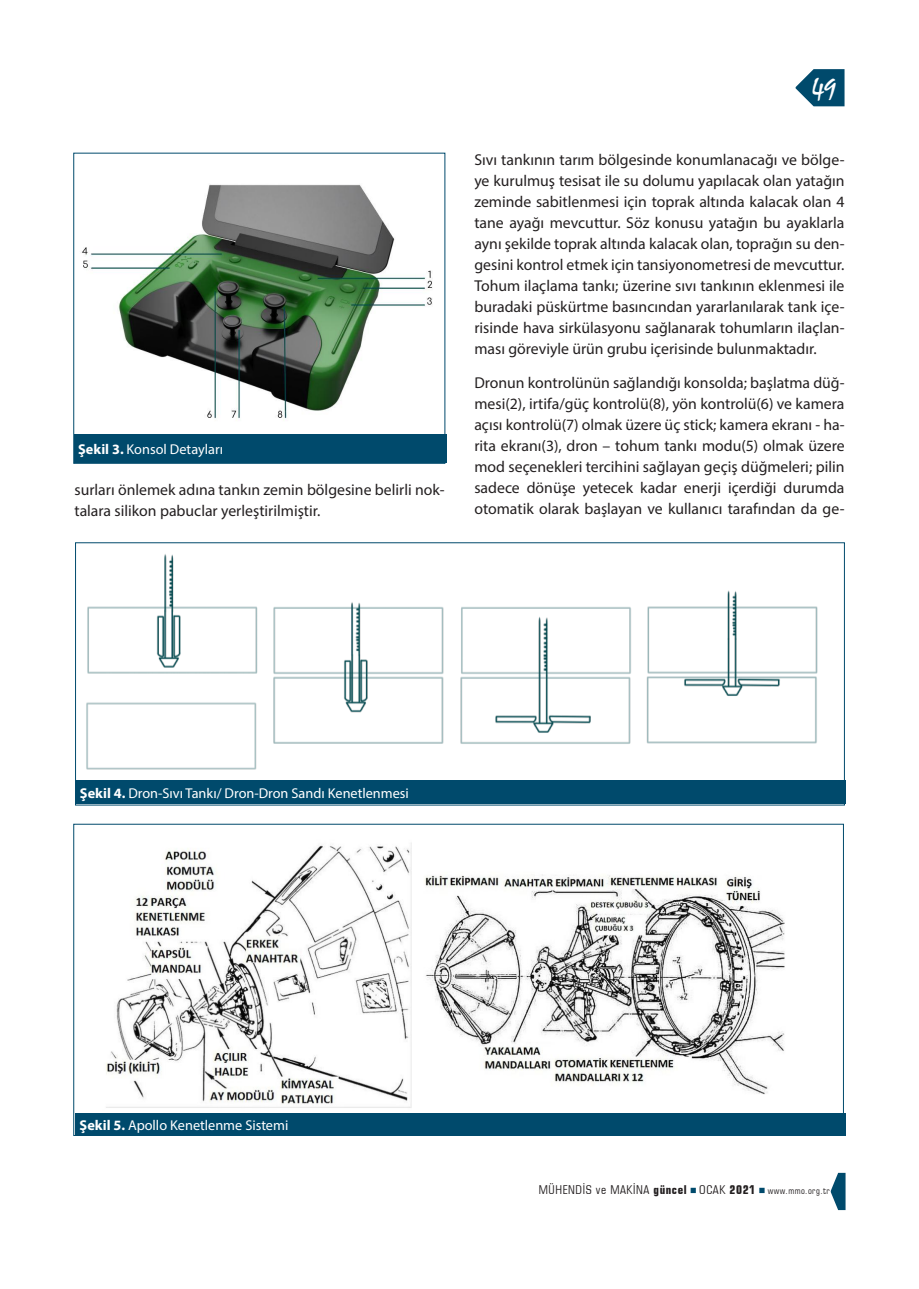
<style>
.page{position:relative;width:919px;height:1289px;background:#fff}
.page>*{position:absolute;margin:0;border:0;box-sizing:border-box;transform-origin:0 0}
.t1{font:27px "TR Mystical Plain";color:#fff}
.KOSEMETİN{font:15.75px/21px "Myriad Pro";color:#231f20;text-align:justify}
.sekil_yazisi{font:14.25px "Myriad Pro";color:#fff}
.t2{font:condensed 12px "Square 721 BT";letter-spacing:.05em;color:#231f20}
.t3{font:condensed 9px "Square 721 BT";letter-spacing:.05em;color:#231f20}
.s1{font-weight:700}
</style>
<div class="page">
<svg style="left:795px;top:69px;width:49px;height:37px"></svg>
<svg style="left:830px;top:1172px;width:15px;height:37px"></svg>
<img style="left:81px;top:184px;width:352px;height:235px">
<div style="left:74px;top:433px;width:372px;height:29px;background:#004a6c"></div>
<img style="left:86px;top:554px;width:732px;height:216px">
<div style="left:75px;top:780px;width:770px;height:24px;background:#004a6c"></div>
<img style="left:106px;top:843px;width:679px;height:265px">
<div style="left:75px;top:1113px;width:770px;height:22px;background:#004a6c"></div>
<p class="sekil_yazisi" style="left:78px;top:440px;width:146px"><span class="s1">Şekil 3.</span> Konsol Detayları</p>
<p class="KOSEMETİN" style="left:74px;top:479px;width:371px">surları önlemek adına tankın zemin bölgesine belirli nok&shy;talara silikon pabuclar yerleştirilmiştir.</p>
<p class="t1" style="left:812px;top:73px;width:26px">49</p>
<p class="KOSEMETİN" style="left:474px;top:149px;width:371px">Sıvı tankının tarım bölgesinde konumlanacağı ve bölge&shy;ye kurulmuş tesisat ile su dolumu yapılacak olan yatağın zeminde sabitlenmesi için toprak altında kalacak olan 4 tane ayağı mevcuttur. Söz konusu yatağın bu ayaklarla aynı şekilde toprak altında kalacak olan, toprağın su den&shy;gesini kontrol etmek için tansiyonometresi de mevcuttur.<br>Tohum ilaçlama tankı; üzerine sıvı tankının eklenmesi ile buradaki püskürtme basıncından yararlanılarak tank içe&shy;risinde hava sirkülasyonu sağlanarak tohumların ilaçlan&shy;ması göreviyle ürün grubu içerisinde bulunmaktadır.</p>
<p class="KOSEMETİN" style="left:474px;top:372px;width:371px">Dronun kontrolünün sağlandığı konsolda; başlatma düğ&shy;mesi(2), irtifa/güç kontrolü(8), yön kontrolü(6) ve kamera açısı kontrolü(7) olmak üzere üç stick; kamera ekranı - ha&shy;rita ekranı(3), dron – tohum tankı modu(5) olmak üzere mod seçenekleri tercihini sağlayan geçiş düğmeleri; pilin sadece dönüşe yetecek kadar enerji içerdiği durumda otomatik olarak başlayan ve kullanıcı tarafından da ge-</p>
<p class="sekil_yazisi" style="left:80px;top:784px;width:330px"><span class="s1">Şekil 4.</span> Dron-Sıvı Tankı/ Dron-Dron Sandı Kenetlenmesi</p>
<p class="sekil_yazisi" style="left:80px;top:1116px;width:210px"><span class="s1">Şekil 5.</span> Apollo Kenetlenme Sistemi</p>
<p class="t2" style="left:538px;top:1182px;width:218px">MÜHENDİS ve MAKİNA <span class="s1">güncel</span> OCAK <span class="s1">2021</span></p>
<p class="t3" style="left:767px;top:1185px;width:63px">www.mmo.org.tr</p>
</div>
